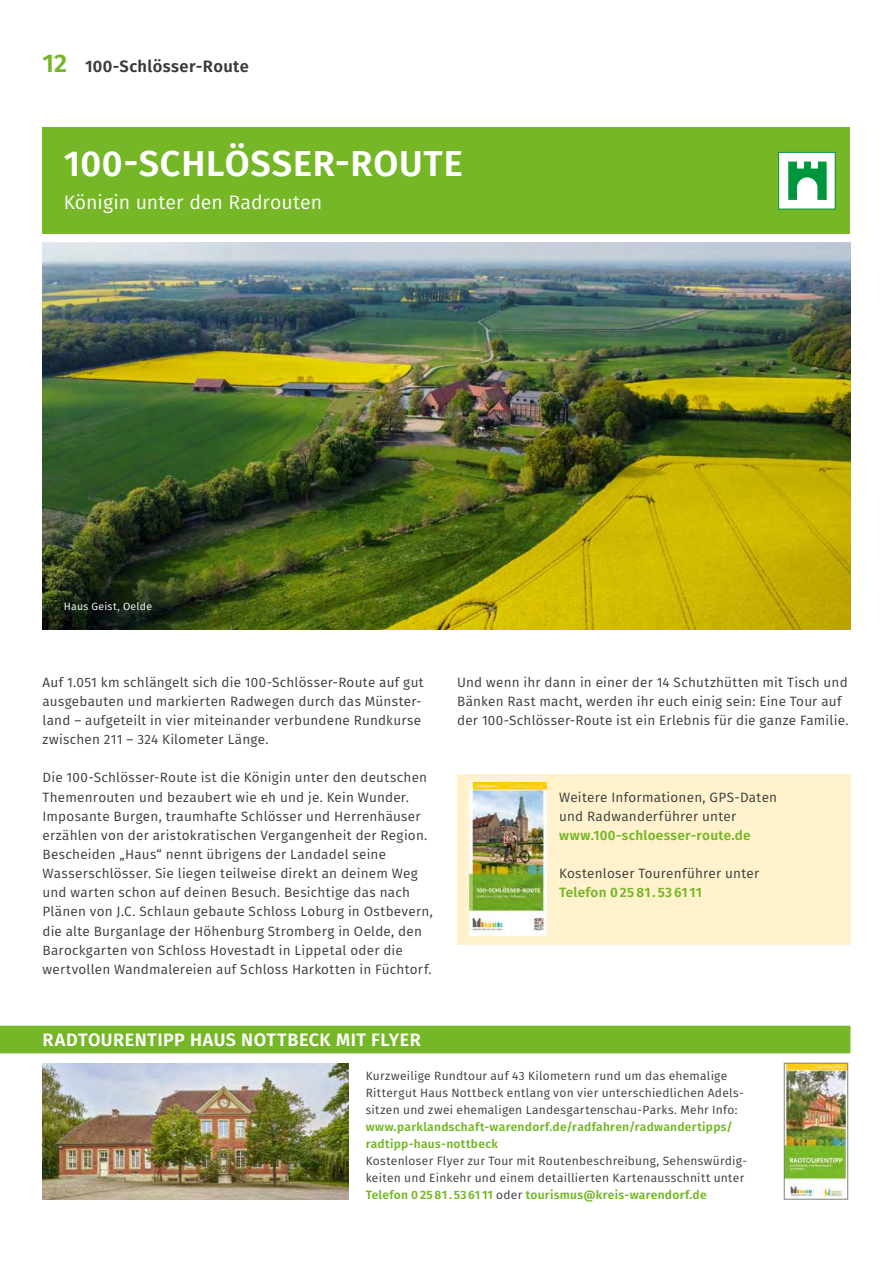
<style>
.page{position:relative;width:893px;height:1263px;background:#fff}
.page>*{position:absolute;margin:0;border:0;box-sizing:border-box;transform-origin:0 0}
.t1{font:600 36px "Fira Sans";letter-spacing:.02em;color:#fff}
.t2{font:19.5px "Fira Sans";color:#fff}
.t3{font:600 18px "Fira Sans";letter-spacing:.025em;color:#fff}
.t4{font:600 16.5px "Fira Sans";letter-spacing:.02em;color:#3a3a39}
.t5{font:13.5px/19.2px "Fira Sans";letter-spacing:.015em;color:#3a3a39}
.t6{font:600 13.5px "Fira Sans";letter-spacing:.02em;color:#75b726}
.t7{font:12px/17px "Fira Sans";letter-spacing:.02em;color:#3a3a39}
.t8{font:600 12px/17px "Fira Sans";letter-spacing:.025em;color:#75b726}
.t9{font:10.5px "Fira Sans";letter-spacing:.03em;color:#fff}
.s1{font-size:25.5px;color:#75b726}
.s2{font-weight:600;color:#75b726}
</style>
<div class="page">
<img style="left:43px;top:242px;width:807px;height:387px">
<div style="left:43px;top:128px;width:807px;height:106px;background:#75b726"></div>
<div style="left:457px;top:774px;width:393px;height:170px;background:#fff2cd"></div>
<img style="left:470px;top:782px;width:76px;height:153px">
<div style="left:778px;top:152px;width:57px;height:57px;background:#fff"></div>
<svg style="left:788px;top:162px;width:39px;height:38px"></svg>
<div style="left:778px;top:152px;width:58px;height:57px;border:1px solid #00963e"></div>
<div style="left:0;top:1026px;width:850px;height:27px;background:#75b726"></div>
<img style="left:786px;top:1065px;width:60px;height:132px">
<div style="left:784px;top:1063px;width:64px;height:136px;border:1px solid #7f7f7f"></div>
<img style="left:43px;top:1063px;width:306px;height:136px">
<p class="t4" style="left:43px;top:53px;width:208px"><span class="s1">12</span> 100-Schlösser-Route</p>
<h1 class="t1" style="left:64px;top:134px;width:401px">100-SCHLÖSSER-ROUTE</h1>
<h2 class="t2" style="left:64px;top:188px;width:260px">Königin unter den Radrouten</h2>
<p class="t9" style="left:64px;top:599px;width:90px">Haus Geist, Oelde</p>
<p class="t5" style="left:43px;top:672px;width:383px">Auf 1.051 km schlängelt sich die 100-Schlösser-Route auf gut ausgebauten und markierten Radwegen durch das Münster&shy;land – aufgeteilt in vier miteinander verbundene Rundkurse zwischen 211 – 324 Kilometer Länge.</p>
<p class="t5" style="left:43px;top:768px;width:392px">Die 100-Schlösser-Route ist die Königin unter den deutschen Themenrouten und bezaubert wie eh und je. Kein Wunder.<br>Imposante Burgen, traumhafte Schlösser und Herrenhäuser erzählen von der aristokratischen Vergangenheit der Region.<br>Bescheiden „Haus“ nennt übrigens der Landadel seine Wasserschlösser. Sie liegen teilweise direkt an deinem Weg und warten schon auf deinen Besuch. Besichtige das nach Plänen von J.C. Schlaun gebaute Schloss Loburg in Ostbevern, die alte Burganlage der Höhenburg Stromberg in Oelde, den Barockgarten von Schloss Hovestadt in Lippetal oder die wertvollen Wandmalereien auf Schloss Harkotten in Füchtorf.</p>
<p class="t5" style="left:457px;top:672px;width:393px">Und wenn ihr dann in einer der 14 Schutzhütten mit Tisch und<br>Bänken Rast macht, werden ihr euch einig sein: Eine Tour auf der 100-Schlösser-Route ist ein Erlebnis für die ganze Familie.</p>
<p class="t5" style="left:559px;top:787px;width:219px">Weitere Informationen, GPS-Daten und Radwanderführer unter</p>
<p class="t6" style="left:559px;top:824px;width:193px">www.100-schloesser-route.de</p>
<p class="t5" style="left:559px;top:863px;width:202px">Kostenloser Tourenführer unter</p>
<p class="t6" style="left:559px;top:881px;width:144px">Telefon 0 25 81 . 53 61 11</p>
<h3 class="t3" style="left:43px;top:1025px;width:380px">RADTOURENTIPP HAUS NOTTBECK MIT FLYER</h3>
<p class="t7" style="left:366px;top:1067px;width:380px">Kurzweilige Rundtour auf 43 Kilometern rund um das ehemalige<br>Rittergut Haus Nottbeck entlang von vier unterschiedlichen Adels&shy;sitzen und zwei ehemaligen Landesgartenschau-Parks. Mehr Info:</p>
<p class="t8" style="left:366px;top:1118px;width:368px">www.parklandschaft-warendorf.de/radfahren/radwandertipps/ radtipp-haus-nottbeck</p>
<p class="t7" style="left:366px;top:1152px;width:383px">Kostenloser Flyer zur Tour mit Routenbeschreibung, Sehenswürdig&shy;keiten und Einkehr und einem detaillierten Kartenausschnitt unter<br><span class="s2">Telefon 0 25 81 . 53 61 11</span> oder <span class="s2">tourismus@kreis-warendorf.de</span></p>
</div>
